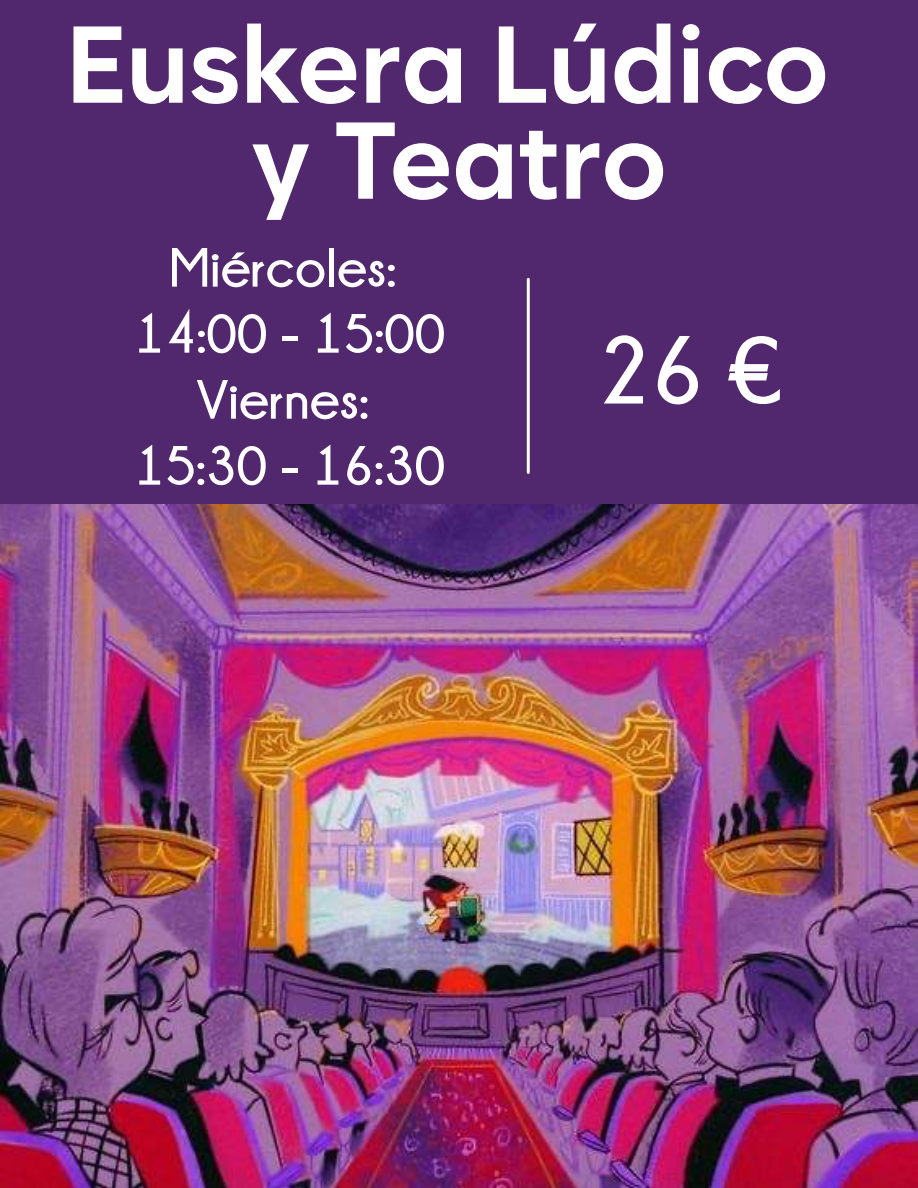
<style>
.page{position:relative;width:918px;height:1188px;background:#fff}
.page>*{position:absolute;margin:0;border:0;box-sizing:border-box;transform-origin:0 0}
.t1{font:700 108px/96px "Zabal DEMO";color:#fff;text-align:center}
.t2{font:700 96.15px "Champagne&Limousines";color:#fff}
.t3{font:700 55.05px/66px "Champagne&Limousines";color:#fff;text-align:center}
</style>
<div class="page">
<div style="left:0;top:0;width:918px;height:640px;background:#51286e"></div>
<img style="left:0;top:504px;width:918px;height:684px">
<hr style="left:527px;top:279px;width:3px;height:193px;background:#fff">
<h1 class="t1" style="left:66px;top:26px;width:765px">Euskera Lúdico y Teatro</h1>
<p class="t3" style="left:134px;top:236px;width:312px">MiÈrcoles:<br>14:00 - 15:00<br>Viernes:<br>15:30 - 16:30</p>
<h2 class="t2" style="left:596px;top:327px;width:187px">26 Ä</h2>
</div>
